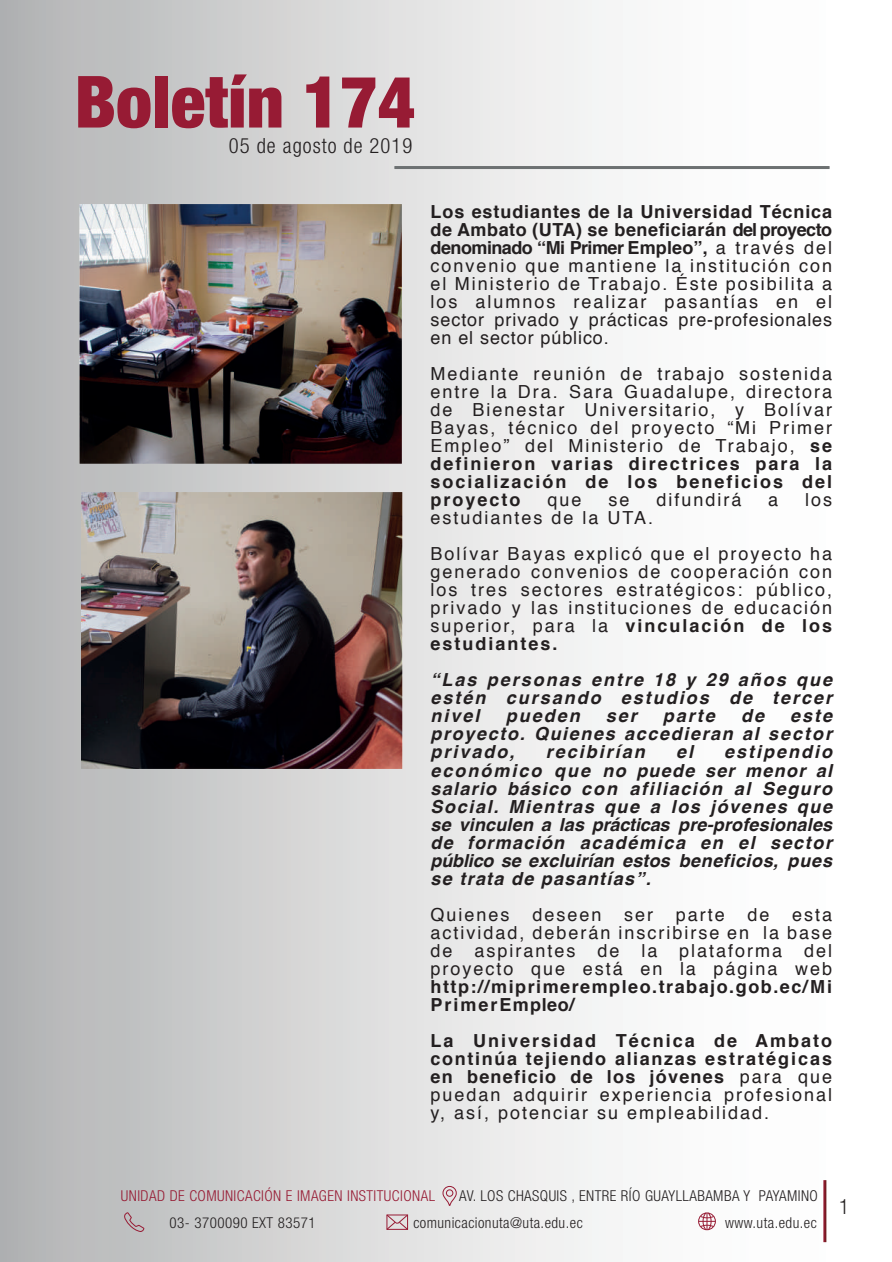
<style>
.page{position:relative;width:892px;height:1262px;background:#fff}
.page>*{position:absolute;margin:0;border:0;box-sizing:border-box;transform-origin:0 0}
.t1{font:900 condensed 72px "Helvetica Neue";color:#971b34}
.t2{font:300 condensed 21px "Helvetica Neue LT Pro";letter-spacing:.05em;color:#231f20}
.t3{font:18px/18px "Helvetica";letter-spacing:.11em;color:#231f20;text-align:justify}
.t4{font:italic 700 18px/18px "Helvetica";letter-spacing:.11em;color:#231f20;text-align:justify}
.t5{font:700 18px/18px "Helvetica";letter-spacing:.085em;color:#231f20}
.t6{font:300 condensed 15px "Helvetica Neue LT Pro";letter-spacing:.03em;color:#231f20}
.t7{font:300 condensed 15px "Helvetica Neue LT Pro";letter-spacing:.03em;color:#971b34}
.s1{font-weight:700}
.s2{font-weight:400}
</style>
<div class="page">
<div style="left:0;top:0;width:891px;height:1261px;background:linear-gradient(to right,#b7b8b8,#fff)"></div>
<hr style="left:394px;top:166px;width:435px;height:3px;background:#6d7172">
<hr style="left:823px;top:1179px;width:3px;height:62px;background:#fff">
<svg style="left:385px;top:1213px;width:23px;height:17px"></svg>
<svg style="left:124px;top:1211px;width:20px;height:21px"></svg>
<svg style="left:698px;top:1212px;width:17px;height:18px"></svg>
<svg style="left:442px;top:1185px;width:15px;height:21px"></svg>
<img style="left:79px;top:205px;width:322px;height:258px">
<img style="left:81px;top:493px;width:321px;height:275px">
<h1 class="t1" style="left:75px;top:43px;width:342px">Boletín 174</h1>
<p class="t2" style="left:229px;top:134px;width:185px">05 de agosto de 2019</p>
<p class="t3" style="left:430px;top:203px;width:403px"><span class="s1">Los estudiantes de la Universidad Técnica de Ambato (UTA) se beneficiarán del proyecto denominado “Mi Primer Empleo”,</span> a través del convenio que mantiene la institución con el Ministerio de Trabajo. Éste posibilita a los alumnos realizar pasantías en el sector privado y prácticas pre-profesionales en el sector público.</p>
<p class="t3" style="left:430px;top:365px;width:403px">Mediante reunión de trabajo sostenida entre la Dra. Sara Guadalupe, directora de Bienestar Universitario, y Bolívar Bayas, técnico del proyecto “Mi Primer Empleo” del Ministerio de Trabajo, <span class="s1">se definieron varias directrices para la socialización de los beneficios del proyecto</span></p>
<p class="t3" style="left:547px;top:491px;width:35px">que</p>
<p class="t3" style="left:608px;top:491px;width:22px">se</p>
<p class="t3" style="left:656px;top:491px;width:86px">difundirá</p>
<p class="t3" style="left:768px;top:491px;width:12px">a</p>
<p class="t3" style="left:804px;top:491px;width:28px">los</p>
<p class="t3" style="left:430px;top:500px;width:403px;line-height:36px">estudiantes de la UTA.<br>Bolívar Bayas explicó que el proyecto ha</p>
<p class="t3" style="left:430px;top:563px;width:403px">generado convenios de cooperación con los tres sectores estratégicos: público, privado y las instituciones de educación superior, para la <span class="s1">vinculación de los estudiantes.</span></p>
<p class="t4" style="left:430px;top:671px;width:403px">“Las personas entre 18 y 29 años que estén cursando estudios de tercer nivel</p>
<p class="t4" style="left:505px;top:707px;width:75px">pueden</p>
<p class="t4" style="left:605px;top:707px;width:32px">ser</p>
<p class="t4" style="left:662px;top:707px;width:53px">parte</p>
<p class="t4" style="left:740px;top:707px;width:24px">de</p>
<p class="t4" style="left:430px;top:707px;width:403px;text-indent:359px">este proyecto. Quienes accedieran al sector privado,</p>
<p class="t4" style="left:545px;top:743px;width:100px">recibirían</p>
<p class="t4" style="left:675px;top:743px;width:18px">el</p>
<p class="t4" style="left:430px;top:743px;width:403px;text-indent:293px">estipendio económico que no puede ser menor al salario básico con afiliación al Seguro Social. Mientras que a los jóvenes que se vinculen a las prácticas pre-profesionales de formación académica en el sector público se excluirían estos beneficios, pues se trata de pasantías”.</p>
<p class="t3" style="left:430px;top:905px;width:80px">Quienes</p>
<p class="t3" style="left:532px;top:905px;width:70px">deseen</p>
<p class="t3" style="left:623px;top:905px;width:30px">ser</p>
<p class="t3" style="left:675px;top:905px;width:50px">parte</p>
<p class="t3" style="left:747px;top:905px;width:23px">de</p>
<p class="t3" style="left:430px;top:905px;width:403px;text-indent:361px">esta actividad, deberán inscribirse en la base de aspirantes de la plataforma del proyecto que está en la página web</p>
<p class="t5" style="left:430px;top:977px;width:403px">http://miprimerempleo.trabajo.gob.ec/Mi<br>PrimerEmpleo/</p>
<p class="t5" style="left:430px;top:1031px;width:403px;text-align:justify">La Universidad Técnica de Ambato continúa tejiendo alianzas estratégicas en beneficio de los jóvenes <span class="s2">para que puedan adquirir experiencia profesional y, así, potenciar su empleabilidad.</span></p>
<p class="t7" style="left:121px;top:1187px;width:315px">UNIDAD DE COMUNICACIÓN E IMAGEN INSTITUCIONAL</p>
<p class="t6" style="left:459px;top:1187px;width:360px">AV. LOS CHASQUIS , ENTRE RÍO GUAYLLABAMBA Y PAYAMINO</p>
<p class="t6" style="left:169px;top:1214px;width:147px">03- 3700090 EXT 83571</p>
<p class="t6" style="left:413px;top:1214px;width:171px">comunicacionuta@uta.edu.ec</p>
<p class="t6" style="left:724px;top:1214px;width:93px">www.uta.edu.ec</p>
<p class="t2" style="left:838px;top:1193px;width:12px">1</p>
</div>
